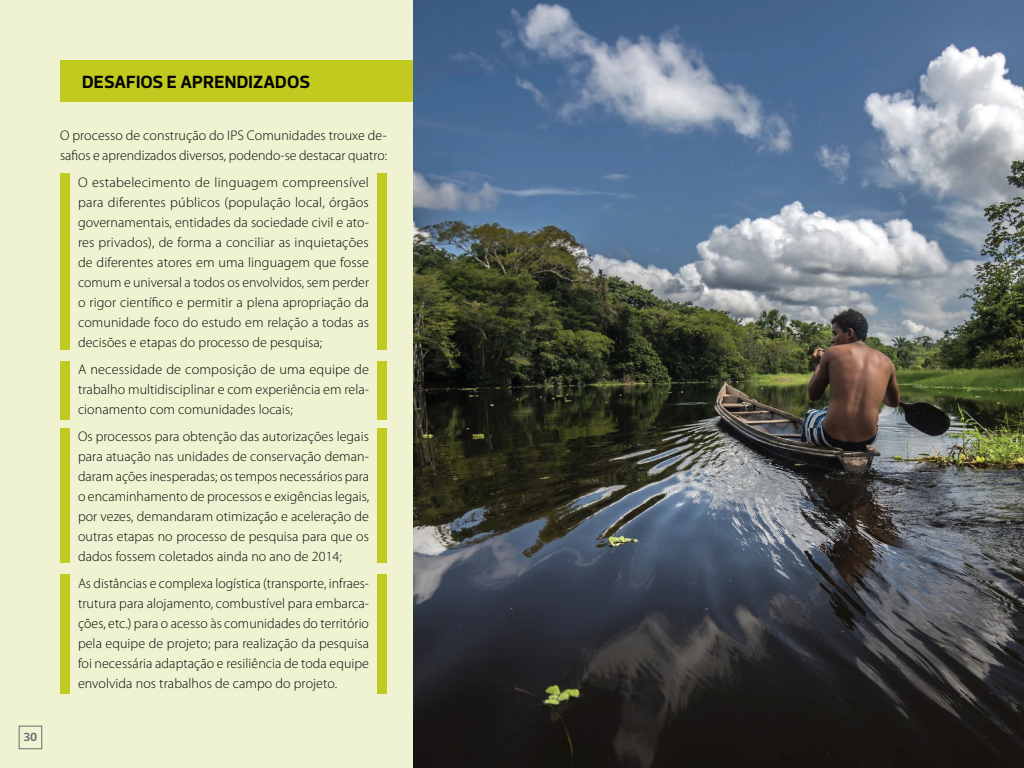
<style>
.page{position:relative;width:1024px;height:768px;background:#f0f3d2}
.page>*{position:absolute;margin:0;border:0;box-sizing:border-box;transform-origin:0 0}
.t1{font:700 18px "Prelo";letter-spacing:.01em;color:#040503}
.t2{font:300 14px/20px "Myriad Pro";letter-spacing:.005em;color:#040503;text-align:justify}
.t3{font:700 12px "Prelo";color:#6c6d70}
</style>
<div class="page">
<div style="left:60px;top:60px;width:904px;height:42px;background:#c1cb1f"></div>
<img style="left:413px;top:0;width:611px;height:768px">
<div style="left:60px;top:173px;width:10px;height:177px;background:#c1cb1f"></div>
<div style="left:377px;top:173px;width:10px;height:177px;background:#c1cb1f"></div>
<div style="left:60px;top:574px;width:10px;height:120px;background:#c1cb1f"></div>
<div style="left:377px;top:574px;width:10px;height:120px;background:#c1cb1f"></div>
<div style="left:60px;top:428px;width:10px;height:135px;background:#c1cb1f"></div>
<div style="left:377px;top:428px;width:10px;height:135px;background:#c1cb1f"></div>
<div style="left:60px;top:361px;width:10px;height:59px;background:#c1cb1f"></div>
<div style="left:377px;top:361px;width:10px;height:59px;background:#c1cb1f"></div>
<div style="left:19px;top:726px;width:23px;height:23px;border:1px solid #6c6d70"></div>
<p class="t3" style="left:23px;top:730px;width:15px">30</p>
<p class="t1" style="left:82px;top:70px;width:230px">DESAFIOS E APRENDIZADOS</p>
<p class="t2" style="left:60px;top:125px;width:329px">O processo de construção do IPS Comunidades trouxe de&shy;safios e aprendizados diversos, podendo-se destacar quatro:</p>
<p class="t2" style="left:78px;top:172px;width:293px">O estabelecimento de linguagem compreensível para diferentes públicos (população local, órgãos governamentais, entidades da sociedade civil e ato&shy;res privados), de forma a conciliar as inquietações de diferentes atores em uma linguagem que fosse comum e universal a todos os envolvidos, sem perder o rigor científico e permitir a plena apropriação da comunidade foco do estudo em relação a todas as decisões e etapas do processo de pesquisa;</p>
<p class="t2" style="left:78px;top:359px;width:293px">A necessidade de composição de uma equipe de trabalho multidisciplinar e com experiência em rela&shy;cionamento com comunidades locais;</p>
<p class="t2" style="left:78px;top:426px;width:293px">Os processos para obtenção das autorizações legais para atuação nas unidades de conservação deman&shy;daram ações inesperadas; os tempos necessários para o encaminhamento de processos e exigências legais, por vezes, demandaram otimização e aceleração de outras etapas no processo de pesquisa para que os dados fossem coletados ainda no ano de 2014;</p>
<p class="t2" style="left:78px;top:573px;width:293px">As distâncias e complexa logística (transporte, infraes&shy;trutura para alojamento, combustível para embarca&shy;ções, etc.) para o acesso às comunidades do território pela equipe de projeto; para realização da pesquisa foi necessária adaptação e resiliência de toda equipe envolvida nos trabalhos de campo do projeto.</p>
</div>
